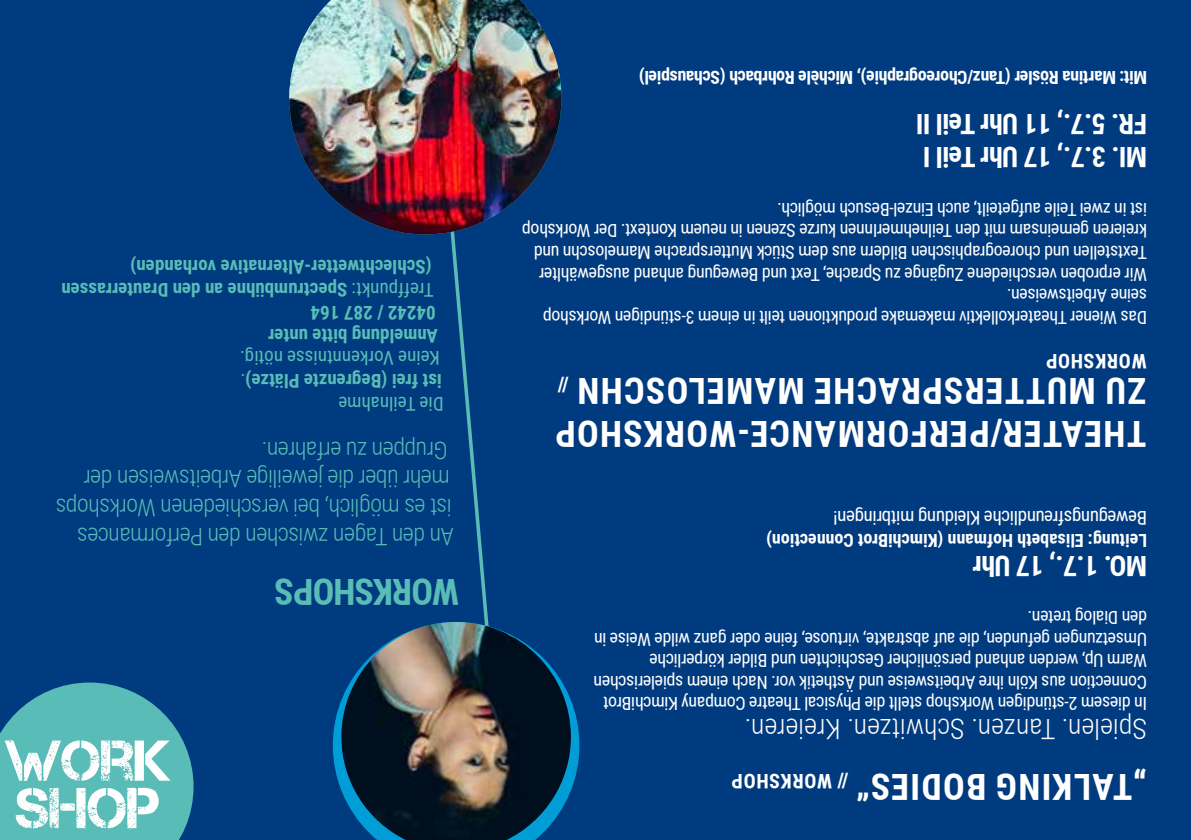
<style>
.page{position:relative;width:1191px;height:840px;background:#fff}
.page>*{position:absolute;margin:0;border:0;box-sizing:border-box;transform-origin:0 0}
.t1{font:57.4px/47.4px "Captureit";color:#fff}
.t2{font:700 36px "Roboto Condensed";letter-spacing:.035em;color:#fff}
.t3{font:700 36px "Roboto Condensed";letter-spacing:-.025em;color:#5abcb6}
.t4{font:700 28px/33.6px "Roboto Condensed";letter-spacing:-.02em;color:#fff}
.t5{font:300 28px "Roboto Condensed";color:#fff}
.t6{font:300 24px/28.8px "Roboto Condensed";letter-spacing:-.02em;color:#5abcb6}
.t7{font:700 20px "Roboto Condensed";letter-spacing:.035em;color:#fff}
.t8{font:700 19px/22.8px "Roboto Condensed";color:#5abcb6}
.t9{font:19px/22.8px "Roboto Condensed";color:#5abcb6}
.t10{font:19px "Roboto Condensed";letter-spacing:-.02em;color:#fff}
.t11{font:18px/21.6px "Roboto Condensed";letter-spacing:-.02em;color:#fff}
.t12{font:700 18px "Roboto Condensed";letter-spacing:-.02em;color:#fff}
.t13{font:700 18px "Roboto Condensed";color:#fff}
.s1{font-weight:400}
.s2{font-weight:700}
</style>
<div class="page">
<div style="left:0;top:0;width:1191px;height:839px;background:#003b7f"></div>
<svg style="left:450px;top:234px;width:39px;height:387px"></svg>
<svg style="left:0;top:682px;width:193px;height:157px;background:#4eabae"></svg>
<svg style="left:333px;top:701px;width:246px;height:89px"></svg>
<img style="left:341px;top:621px;width:230px;height:218px">
<img style="left:289px;top:0;width:272px;height:234px">
<p class="t8" style="left:438px;top:347px;width:378px;rotate:-180deg">Anmeldung bitte unter<br>04242 / 287 164<br><span class="s1">Treffpunkt:</span> Spectrumbühne an den Drauterrassen (Schlechtwetter-Alternative vorhanden)</p>
<p class="t9" style="left:444px;top:416px;width:205px;rotate:-180deg">Die Teilnahme<br><span class="s2">ist frei (Begrenzte Plätze)</span>.<br>Keine Vorkenntnisse nötig.</p>
<h3 class="t6" style="left:454px;top:551px;width:399px;rotate:-180deg">An den Tagen zwischen den Performances ist es möglich, bei verschiedenen Workshops mehr über die jeweilige Arbeitsweisen der Gruppen zu erfahren.</h3>
<h1 class="t1" style="left:5px;top:736px;width:168px">WORK<br>SHOP</h1>
<h2 class="t3" style="left:459px;top:616px;width:186px;rotate:-180deg">WORKSHOPS</h2>
<p class="t12" style="left:1147px;top:89px;width:509px;rotate:-180deg">Mit: Martina Rösler (Tanz/Choreographie), Michèle Rohrbach (Schauspiel)</p>
<h3 class="t4" style="left:1147px;top:175px;width:233px;rotate:-180deg">MI. 3.7., 17 Uhr Teil I<br>FR. 5.7., 11 Uhr Teil II</h3>
<p class="t11" style="left:1147px;top:328px;width:626px;rotate:-180deg">Das Wiener Theaterkollektiv makemake produktionen teilt in einem 3-stündigen Workshop seine Arbeitsweisen.<br>Wir erproben verschiedene Zugänge zu Sprache, Text und Bewegung anhand ausgewählter Textstellen und choreographischen Bildern aus dem Stück Muttersprache Mameloschn und kreieren gemeinsam mit den TeilnehmerInnen kurze Szenen in neuem Kontext. Der Workshop ist in zwei Teile aufgeteilt, auch Einzel-Besuch möglich.</p>
<p class="t7" style="left:1146px;top:375px;width:102px;rotate:-180deg">WORKSHOP</p>
<p class="t7" style="left:568px;top:399px;width:12px;rotate:-180deg">//</p>
<h2 class="t2" style="left:1146px;top:416px;width:570px;rotate:-180deg">ZU MUTTERSPRACHE MAMELOSCHN</h2>
<h2 class="t2" style="left:1146px;top:459px;width:592px;rotate:-180deg">THEATER/PERFORMANCE-WORKSHOP</h2>
<p class="t10" style="left:1147px;top:531px;width:315px;rotate:-180deg">Bewegungsfreundliche Kleidung mitbringen!</p>
<p class="t13" style="left:1147px;top:553px;width:382px;rotate:-180deg">Leitung: Elisabeth Hofmann (KimchiBrot Connection)</p>
<h3 class="t4" style="left:1147px;top:583px;width:176px;rotate:-180deg">MO. 1.7., 17 Uhr</h3>
<p class="t11" style="left:1147px;top:715px;width:555px;rotate:-180deg">In diesem 2-stündigen Workshop stellt die Physical Theatre Company KimchiBrot Connection aus Köln ihre Arbeitsweise und Ästhetik vor. Nach einem spielerischen Warm Up, werden anhand persönlicher Geschichten und Bilder körperliche Umsetzungen gefunden, die auf abstrakte, virtuose, feine oder ganz wilde Weise in den Dialog treten.</p>
<h3 class="t5" style="left:1147px;top:748px;width:404px;rotate:-180deg">Spielen. Tanzen. Schwitzen. Kreieren.</h3>
<p class="t7" style="left:848px;top:795px;width:118px;rotate:-180deg">// WORKSHOP</p>
<h2 class="t2" style="left:1147px;top:812px;width:292px;rotate:-180deg">„TALKING BODIES“</h2>
</div>
